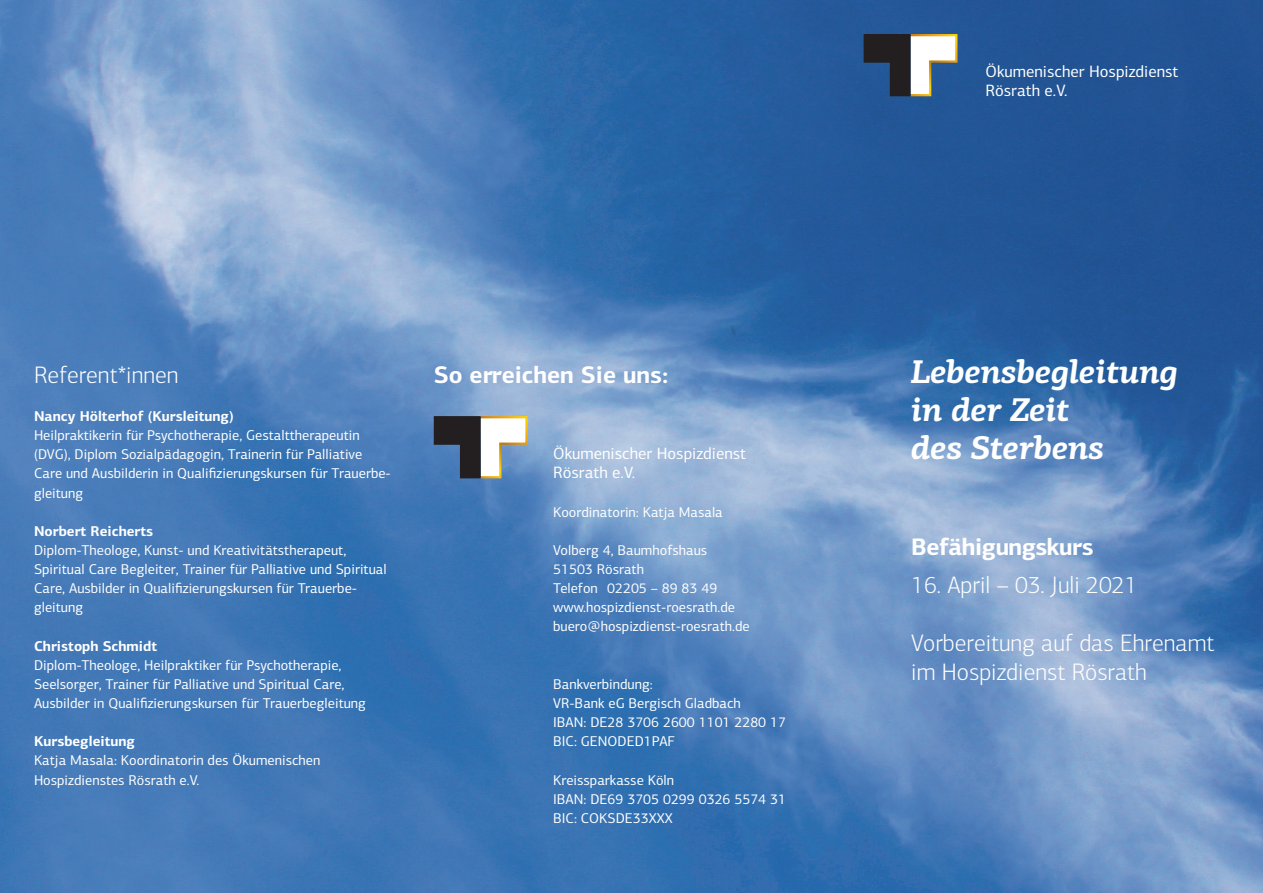
<style>
.page{position:relative;width:1263px;height:893px;background:#fff}
.page>*{position:absolute;margin:0;border:0;box-sizing:border-box;transform-origin:0 0}
.t1{font:italic 700 33px/38.2px "PF Centro Slab Pro";letter-spacing:-.02em;color:#fff}
.t2{font:300 24px/28.8px "PF Centro Sans Pro";color:#fff}
.t3{font:700 24px "PF Centro Sans Pro";color:#fff}
.t4{font:700 24px "PF Centro Sans Pro";letter-spacing:-.02em;color:#fff}
.t5{font:16.5px "PF Centro Sans Pro";color:#fff}
.t6{font:14.25px/19.2px "PF Centro Sans Pro";color:#fff}
.t7{font:700 14.25px "PF Centro Sans Pro";color:#fff}
.s1{font-weight:700}
</style>
<div class="page">
<img style="left:0;top:0;width:1263px;height:893px">
<svg style="left:433px;top:415px;width:96px;height:64px"></svg>
<svg style="left:862px;top:33px;width:97px;height:64px"></svg>
<p class="t2" style="left:34px;top:360px;width:146px">Referent*innen</p>
<p class="t6" style="left:34px;top:407px;width:358px"><span class="s1">Nancy Hölterhof (Kursleitung)<br></span>Heilpraktikerin für Psychotherapie, Gestalttherapeutin (DVG), Diplom Sozialpädagogin, Trainerin für Palliative Care und Ausbilderin in Qualifizierungskursen für Trauerbe&shy;gleitung</p>
<p class="t7" style="left:34px;top:522px;width:121px">Norbert Reicherts</p>
<p class="t6" style="left:34px;top:540px;width:354px">Diplom-Theologe, Kunst- und Kreativitätstherapeut, Spiritual Care Begleiter, Trainer für Palliative und Spiritual Care, Ausbilder in Qualifizierungskursen für Trauerbe&shy;gleitung</p>
<p class="t6" style="left:34px;top:636px;width:334px"><span class="s1">Christoph Schmidt<br></span>Diplom-Theologe, Heilpraktiker für Psychotherapie, Seelsorger, Trainer für Palliative und Spiritual Care, Ausbilder in Qualifizierungskursen für Trauerbegleitung</p>
<p class="t7" style="left:34px;top:732px;width:103px">Kursbegleitung</p>
<p class="t6" style="left:34px;top:751px;width:288px">Katja Masala: Koordinatorin des Ökumenischen<br>Hospizdienstes Rösrath e.V.</p>
<p class="t3" style="left:434px;top:359px;width:236px">So erreichen Sie uns:</p>
<p class="t5" style="left:553px;top:444px;width:194px">Ökumenischer Hospizdienst</p>
<p class="t5" style="left:553px;top:463px;width:83px">Rösrath e.V.</p>
<p class="t6" style="left:553px;top:502px;width:171px">Koordinatorin: Katja Masala</p>
<p class="t6" style="left:553px;top:540px;width:166px">Volberg 4, Baumhofshaus<br>51503 Rösrath<br>Telefon 02205 – 89 83 49</p>
<p class="t6" style="left:553px;top:598px;width:183px">www.hospizdienst-roesrath.de</p>
<p class="t6" style="left:553px;top:617px;width:198px">buero@hospizdienst-roesrath.de</p>
<p class="t6" style="left:553px;top:674px;width:189px">Bankverbindung:<br>VR-Bank eG Bergisch Gladbach</p>
<p class="t6" style="left:553px;top:713px;width:234px">IBAN: DE28 3706 2600 1101 2280 17</p>
<p class="t6" style="left:553px;top:732px;width:124px">BIC: GENODED1PAF</p>
<p class="t6" style="left:553px;top:770px;width:122px">Kreissparkasse Köln</p>
<p class="t6" style="left:553px;top:789px;width:234px">IBAN: DE69 3705 0299 0326 5574 31</p>
<p class="t6" style="left:553px;top:808px;width:121px">BIC: COKSDE33XXX</p>
<p class="t5" style="left:985px;top:61px;width:194px">Ökumenischer Hospizdienst</p>
<p class="t5" style="left:985px;top:80px;width:83px">Rösrath e.V.</p>
<p class="t1" style="left:910px;top:352px;width:269px">Lebensbegleitung in der Zeit<br>des Sterbens</p>
<p class="t4" style="left:911px;top:531px;width:184px">Befähigungskurs</p>
<p class="t2" style="left:911px;top:571px;width:228px">16. April – 03. Juli 2021</p>
<p class="t2" style="left:911px;top:628px;width:305px">Vorbereitung auf das Ehrenamt im Hospizdienst Rösrath</p>
</div>
